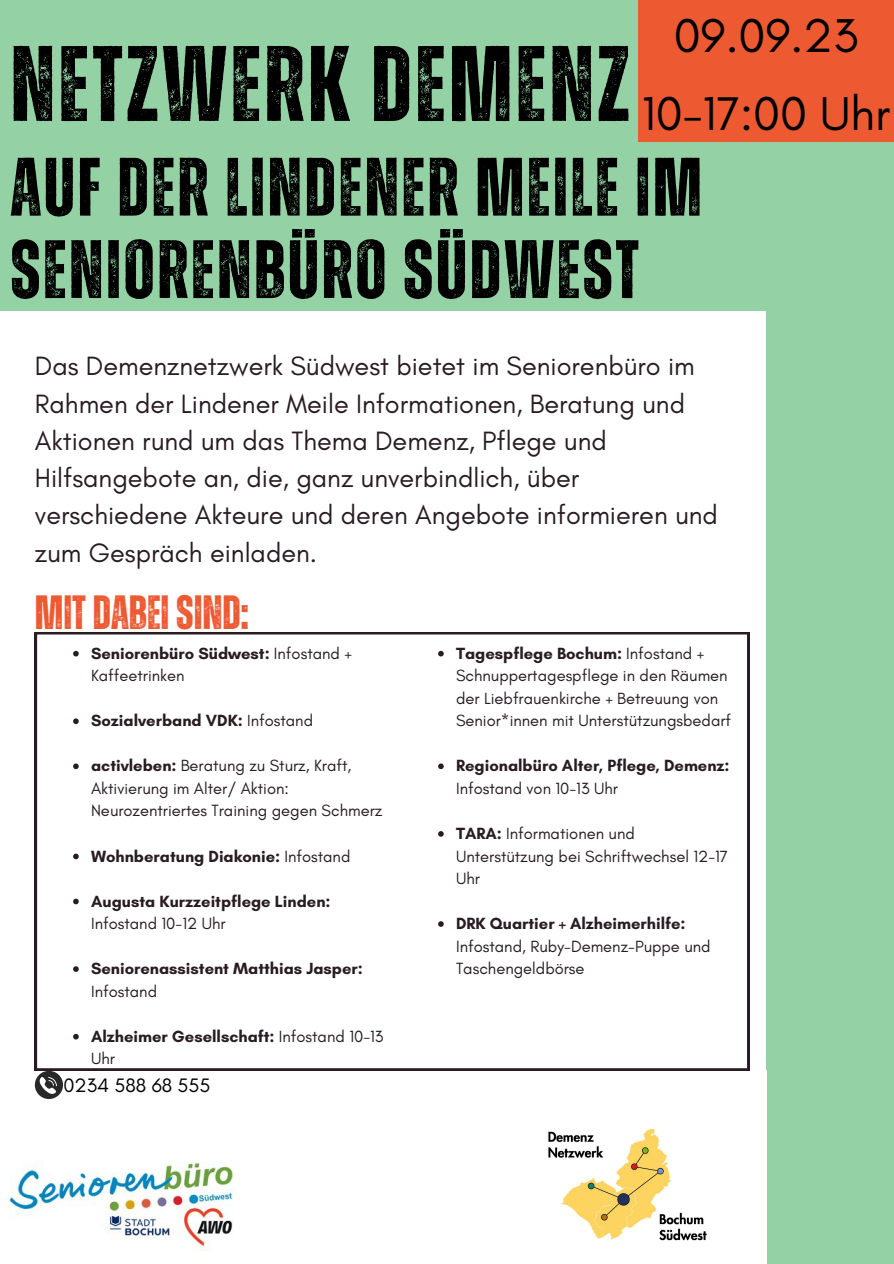
<style>
.page{position:relative;width:894px;height:1264px;background:#fff}
.page>*{position:absolute;margin:0;border:0;box-sizing:border-box;transform-origin:0 0}
.t1{font:700 107.25px "Zuume Rough";letter-spacing:.03em;color:#000}
.t2{font:700 82.65px/82.3px "Zuume Rough";letter-spacing:.03em;color:#000}
.t3{font:48.3px "Glacial Indifference";color:#000}
.t4{font:700 48px "Zuume Rough";color:#ed5a32}
.t5{font:27px/37.2px "Glacial Indifference";color:#281c22}
.t6{font:19.8px "Glacial Indifference";color:#000}
.t7{font:16.5px/22.5px "Glacial Indifference";color:#281c22}
.t8{font:700 16.5px/22.5px "Glacial Indifference";color:#281c22}
.s1{font-weight:700}
.s2{font-weight:400}
</style>
<div class="page">
<div style="left:0;top:0;width:893px;height:1263px;background:#94d2a5"></div>
<div style="left:0;top:311px;width:765px;height:952px;background:#fff"></div>
<img style="left:487px;top:1070px;width:279px;height:193px">
<svg style="left:35px;top:632px;width:714px;height:438px"></svg>
<div style="left:638px;top:0;width:255px;height:142px;background:#ed5a32"></div>
<img style="left:9px;top:1162px;width:225px;height:89px">
<svg style="left:73px;top:651px;width:6px;height:5px"></svg>
<svg style="left:73px;top:718px;width:6px;height:6px"></svg>
<svg style="left:73px;top:763px;width:6px;height:6px"></svg>
<svg style="left:73px;top:853px;width:6px;height:6px"></svg>
<svg style="left:73px;top:898px;width:6px;height:6px"></svg>
<svg style="left:73px;top:966px;width:6px;height:5px"></svg>
<svg style="left:73px;top:1033px;width:6px;height:6px"></svg>
<svg style="left:438px;top:651px;width:5px;height:5px"></svg>
<svg style="left:438px;top:763px;width:5px;height:6px"></svg>
<svg style="left:438px;top:831px;width:5px;height:5px"></svg>
<svg style="left:438px;top:921px;width:5px;height:5px"></svg>
<svg style="left:35px;top:1070px;width:28px;height:28px"></svg>
<p class="t3" style="left:673px;top:7px;width:186px">09.09.23</p>
<p class="t1" style="left:10px;top:35px;width:620px">NETZWERK DEMENZ</p>
<p class="t2" style="left:10px;top:150px;width:692px">AUF DER LINDENER MEILE IM<br>SENIORENBÜRO SÜDWEST</p>
<p class="t3" style="left:641px;top:84px;width:250px">10-17:00 Uhr</p>
<p class="t5" style="left:35px;top:347px;width:684px">Das Demenznetzwerk Südwest bietet im Seniorenbüro im Rahmen der Lindener Meile Informationen, Beratung und Aktionen rund um das Thema Demenz, Pflege und Hilfsangebote an, die, ganz unverbindlich, über verschiedene Akteure und deren Angebote informieren und zum Gespräch einladen.</p>
<p class="t4" style="left:35px;top:590px;width:215px">MITDABEISIND:</p>
<p class="t7" style="left:91px;top:641px;width:262px"><span class="s1">Seniorenbüro Südwest:</span> Infostand +<br>Kaffeetrinken</p>
<p class="t8" style="left:91px;top:709px;width:223px">Sozialverband VDK: <span class="s2">Infostand</span></p>
<p class="t7" style="left:91px;top:754px;width:293px"><span class="s1">activleben:</span> Beratung zu Sturz, Kraft,<br>Aktivierung im Alter/ Aktion:<br>Neurozentriertes Training gegen Schmerz</p>
<p class="t8" style="left:91px;top:844px;width:261px">Wohnberatung Diakonie: <span class="s2">Infostand</span></p>
<p class="t8" style="left:91px;top:889px;width:241px">Augusta Kurzzeitpflege Linden:<br><span class="s2">Infostand 10-12 Uhr</span></p>
<p class="t8" style="left:91px;top:957px;width:273px">Seniorenassistent Matthias Jasper:<br><span class="s2">Infostand</span></p>
<p class="t8" style="left:91px;top:1024px;width:294px">Alzheimer Gesellschaft: <span class="s2">Infostand 10-13<br>Uhr</span></p>
<p class="t6" style="left:63px;top:1073px;width:148px">0234 588 68 555</p>
<p class="t7" style="left:456px;top:641px;width:276px"><span class="s1">Tagespflege Bochum:</span> Infostand + Schnuppertagespflege in den Räumen der Liebfrauenkirche + Betreuung von Senior*innen mit Unterstützungsbedarf</p>
<p class="t8" style="left:456px;top:754px;width:275px">Regionalbüro Alter, Pflege, Demenz:<br><span class="s2">Infostand von 10-13 Uhr</span></p>
<p class="t7" style="left:456px;top:822px;width:273px"><span class="s1">TARA:</span> Informationen und<br>Unterstützung bei Schriftwechsel 12-17<br>Uhr</p>
<p class="t7" style="left:456px;top:912px;width:256px"><span class="s1">DRK Quartier + Alzheimerhilfe:<br></span>Infostand, Ruby-Demenz-Puppe und<br>Taschengeldbörse</p>
</div>
